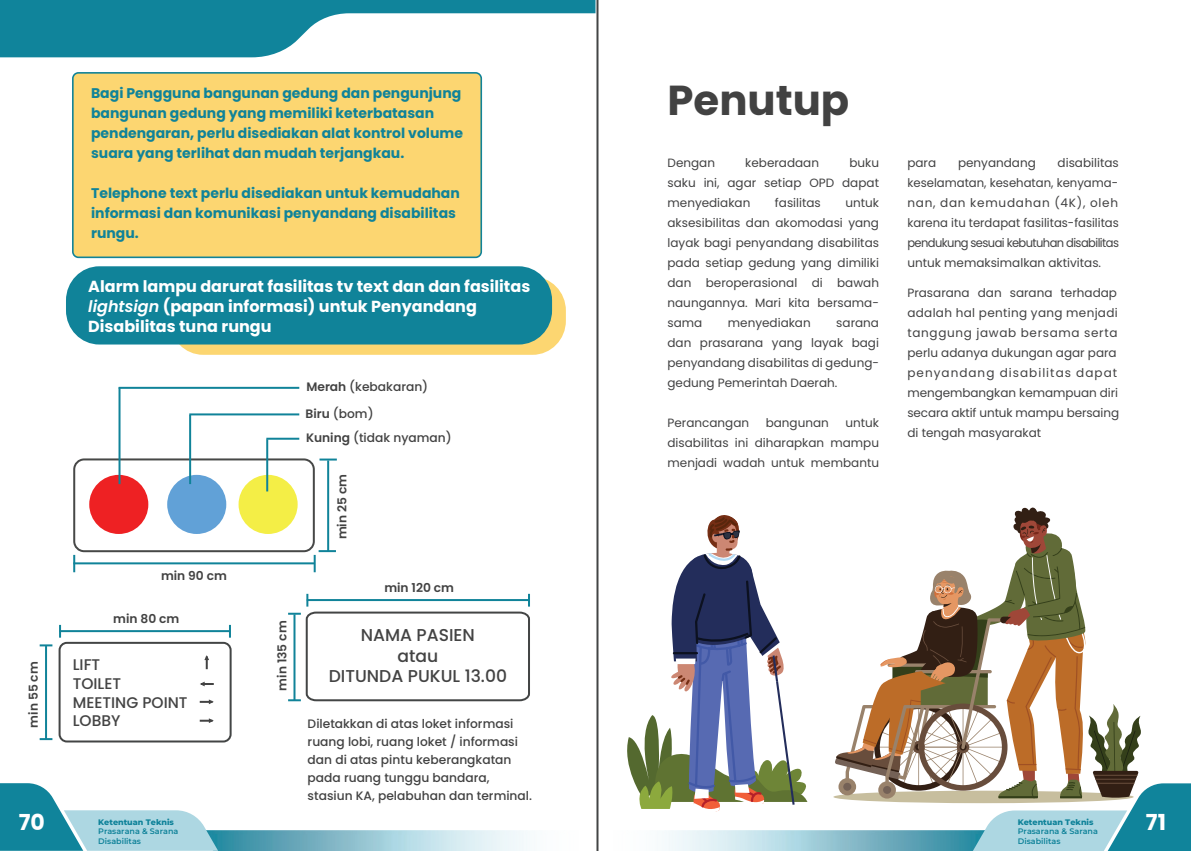
<style>
.page{position:relative;width:1191px;height:851px;background:#fff}
.page>*{position:absolute;margin:0;border:0;box-sizing:border-box;transform-origin:0 0}
.t1{font:700 41.8px "Poppins";color:#424242}
.t2{font:700 22px "Poppins";color:#fff}
.t3{font:500 17.2px/20.6px "Poppins";color:#434343;text-align:center}
.t4{font:700 16px/20px "Poppins";color:#fff}
.t5{font:500 15.4px/18.6px "Poppins";color:#434343}
.t6{font:700 14px/20px "Poppins";color:#108399}
.t7{font:500 12.2px/18px "Poppins";color:#424242}
.t8{font:600 12.2px "Poppins";color:#424242}
.t9{font:12px/20px "Poppins";color:#414142;text-align:justify}
.t10{font:600 8px/9.6px "Montserrat";color:#10839a}
.t11{font:800 8px "Montserrat";color:#10839a}
.s1{font-weight:600;font-style:italic}
.s2{font-weight:600}
</style>
<div class="page">
<div style="left:73px;top:73px;width:408px;height:184px;background:#fcd671;border-radius:6px"></div>
<div style="left:72px;top:72px;width:410px;height:186px;border:2px solid #108399;border-radius:6px"></div>
<div style="left:170px;top:276px;width:396px;height:79px;background:#fcd671;border-radius:34px"></div>
<div style="left:66px;top:266px;width:486px;height:78px;background:#108399;border-radius:34px"></div>
<img style="left:218px;top:830px;width:310px;height:20px">
<svg style="left:0;top:783px;width:218px;height:67px"></svg>
<div style="left:73px;top:458px;width:242px;height:94px;border:2px solid #474847;border-radius:10px"></div>
<div style="left:167px;top:475px;width:59px;height:59px;background:#61a1d7;border-radius:50%"></div>
<div style="left:89px;top:475px;width:59px;height:59px;background:#ee2123;border-radius:50%"></div>
<div style="left:238px;top:475px;width:60px;height:59px;background:#f4ee46;border-radius:50%"></div>
<hr style="left:73px;top:562px;width:242px;height:2px;background:#108399">
<svg style="left:73px;top:555px;width:2px;height:17px"></svg>
<hr style="left:118px;top:387px;width:2px;height:97px;background:#108399">
<hr style="left:119px;top:387px;width:180px;height:2px;background:#108399">
<hr style="left:189px;top:415px;width:2px;height:69px;background:#108399">
<hr style="left:189px;top:413px;width:110px;height:2px;background:#108399">
<hr style="left:266px;top:439px;width:2px;height:52px;background:#108399">
<hr style="left:266px;top:437px;width:33px;height:2px;background:#108399">
<hr style="left:327px;top:460px;width:2px;height:91px;background:#108399">
<svg style="left:319px;top:458px;width:18px;height:2px"></svg>
<svg style="left:314px;top:550px;width:22px;height:22px"></svg>
<svg style="left:204px;top:655px;width:5px;height:14px"></svg>
<svg style="left:200px;top:681px;width:14px;height:5px"></svg>
<svg style="left:200px;top:699px;width:14px;height:5px"></svg>
<svg style="left:200px;top:718px;width:14px;height:5px"></svg>
<div style="left:59px;top:641px;width:173px;height:101px;border:2px solid #434545;border-radius:7px"></div>
<hr style="left:45px;top:646px;width:2px;height:93px;background:#108399">
<svg style="left:40px;top:644px;width:12px;height:2px"></svg>
<svg style="left:40px;top:738px;width:12px;height:2px"></svg>
<hr style="left:59px;top:630px;width:171px;height:2px;background:#108399">
<svg style="left:229px;top:624px;width:2px;height:13px"></svg>
<svg style="left:59px;top:624px;width:2px;height:13px"></svg>
<svg style="left:288px;top:593px;width:242px;height:109px"></svg>
<svg style="left:0;top:0;width:595px;height:57px"></svg>
<hr style="left:596px;top:0;width:2px;height:850px;background:#434545">
<svg style="left:834px;top:507px;width:357px;height:343px"></svg>
<svg style="left:627px;top:515px;width:181px;height:297px"></svg>
<p class="t8" style="left:27px;top:727px;width:68px;rotate:-90deg">min 55 cm</p>
<p class="t6" style="left:91px;top:83px;width:373px">Bagi Pengguna bangunan gedung dan pengunjung bangunan gedung yang memiliki keterbatasan pendengaran, perlu disediakan alat kontrol volume suara yang terlihat dan mudah terjangkau.</p>
<p class="t6" style="left:91px;top:183px;width:370px">Telephone text perlu disediakan untuk kemudahan informasi dan komunikasi penyandang disabilitas rungu.</p>
<h3 class="t4" style="left:88px;top:276px;width:443px">Alarm lampu darurat fasilitas tv text dan dan fasilitas <span class="s1">lightsign</span> (papan informasi) untuk Penyandang<br>Disabilitas tuna rungu</h3>
<p class="t8" style="left:161px;top:568px;width:67px">min 90 cm</p>
<p class="t8" style="left:113px;top:612px;width:68px">min 80 cm</p>
<p class="t5" style="left:73px;top:655px;width:50px">LIFT<br>TOILET</p>
<p class="t5" style="left:73px;top:692px;width:116px">MEETING POINT</p>
<p class="t5" style="left:73px;top:711px;width:49px">LOBBY</p>
<p class="t8" style="left:275px;top:690px;width:71px;rotate:-90deg">min 135 cm</p>
<p class="t7" style="left:306px;top:373px;width:124px;line-height:26.8px"><span class="s2">Merah</span> (kebakaran)<br><span class="s2">Biru</span> (bom)</p>
<p class="t7" style="left:306px;top:429px;width:147px"><span class="s2">Kuning</span> (tidak nyaman)</p>
<p class="t8" style="left:335px;top:539px;width:67px;rotate:-90deg">min 25 cm</p>
<p class="t8" style="left:384px;top:581px;width:71px">min 120 cm</p>
<h3 class="t3" style="left:329px;top:624px;width:180px">NAMA PASIEN<br>atau<br>DITUNDA PUKUL 13.00</h3>
<p class="t7" style="left:308px;top:714px;width:226px">Diletakkan di atas loket informasi ruang lobi, ruang loket / informasi dan di atas pintu keberangkatan pada ruang tunggu bandara, stasiun KA, pelabuhan dan terminal.</p>
<h1 class="t1" style="left:667px;top:76px;width:183px">Penutup</h1>
<p class="t9" style="left:667px;top:153px;width:49px">Dengan</p>
<p class="t9" style="left:745px;top:153px;width:75px">keberadaan</p>
<p class="t9" style="left:667px;top:153px;width:213px;text-indent:182px">buku saku ini, agar setiap OPD dapat menyediakan</p>
<p class="t9" style="left:775px;top:193px;width:47px">fasilitas</p>
<p class="t9" style="left:667px;top:193px;width:213px;text-indent:178px">untuk aksesibilitas dan akomodasi yang layak bagi penyandang disabilitas pada setiap gedung yang dimiliki dan beroperasional di bawah naungannya. Mari kita bersama&shy;sama</p>
<p class="t9" style="left:728px;top:313px;width:84px">menyediakan</p>
<p class="t9" style="left:667px;top:313px;width:213px;text-indent:169px">sarana dan prasarana yang layak bagi penyandang disabilitas di gedung&shy;gedung Pemerintah Daerah.</p>
<p class="t9" style="left:667px;top:413px;width:83px">Perancangan</p>
<p class="t9" style="left:765px;top:413px;width:65px">bangunan</p>
<p class="t9" style="left:667px;top:413px;width:213px;text-indent:178px">untuk disabilitas ini diharapkan mampu menjadi wadah untuk membantu</p>
<p class="t9" style="left:907px;top:153px;width:213px;text-indent:150px">disabilitas keselamatan, kesehatan, kenyama&shy;nan, dan kemudahan (4K), oleh karena itu terdapat fasilitas-fasilitas pendukung sesuai kebutuhan disabilitas untuk memaksimalkan aktivitas.</p>
<p class="t9" style="left:907px;top:283px;width:213px;text-align:left">Prasarana dan sarana terhadap adalah hal penting yang menjadi tanggung jawab bersama serta perlu adanya dukungan agar para penyandang disabilitas dapat mengembangkan kemampuan diri secara aktif untuk mampu bersaing di tengah masyarakat</p>
<p class="t9" style="left:907px;top:153px;width:30px">para</p>
<p class="t9" style="left:958px;top:153px;width:79px">penyandang</p>
<h2 class="t2" style="left:19px;top:809px;width:28px">70</h2>
<h2 class="t2" style="left:1146px;top:809px;width:22px">71</h2>
<p class="t11" style="left:98px;top:816px;width:77px">Ketentuan Teknis</p>
<p class="t10" style="left:98px;top:826px;width:82px">Prasarana &amp; Sarana<br>Disabilitas</p>
<p class="t11" style="left:1017px;top:816px;width:77px">Ketentuan Teknis</p>
<p class="t10" style="left:1017px;top:826px;width:82px">Prasarana &amp; Sarana<br>Disabilitas</p>
</div>
